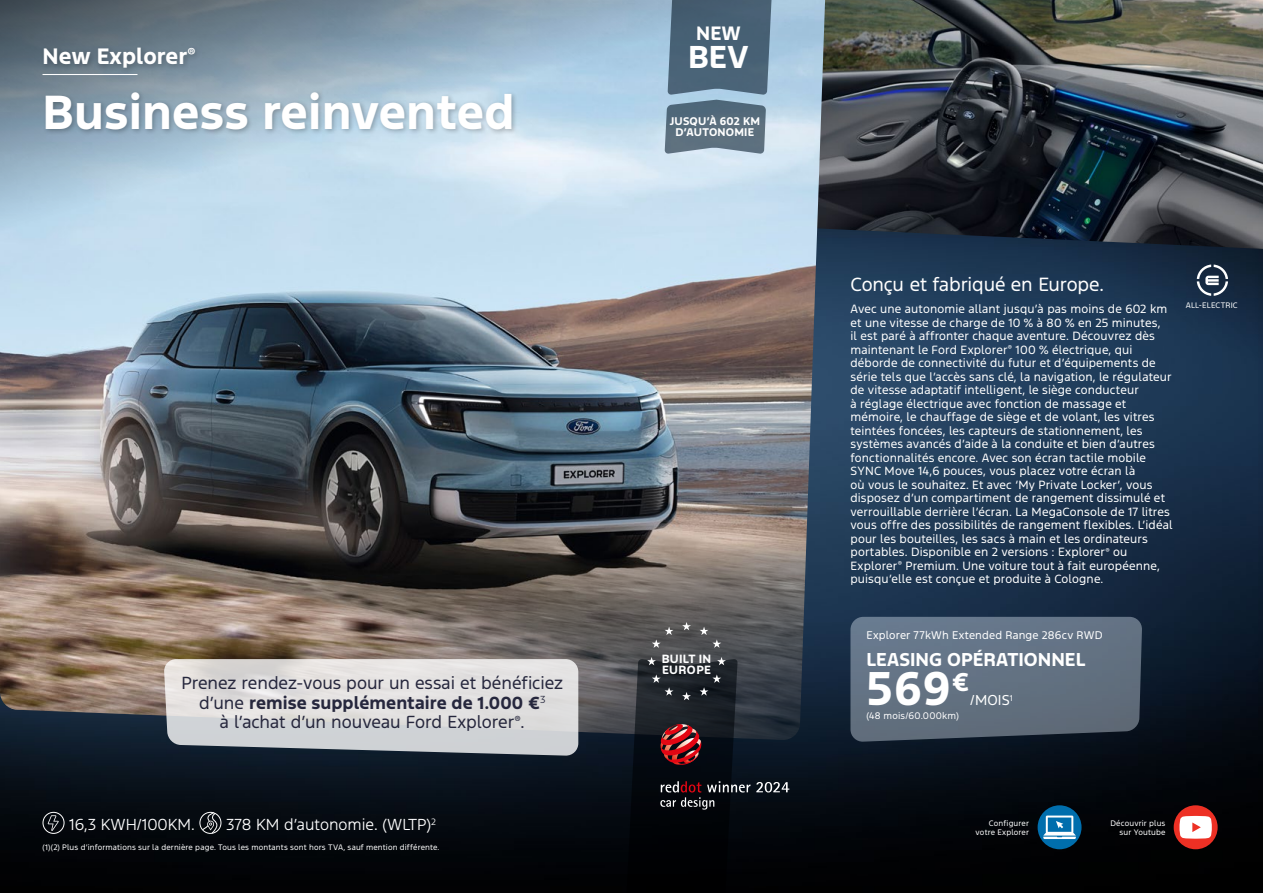
<style>
.page{position:relative;width:1263px;height:893px;background:#fff}
.page>*{position:absolute;margin:0;border:0;box-sizing:border-box;transform-origin:0 0}
.t1{font:700 45px "Ford F1";letter-spacing:.005em;color:#fff}
.t2{font:700 44.55px "Ford F1";color:#fff}
.t3{font:700 29.85px "Ford F1";color:#fff}
.t4{font:700 21px "Ford F1";letter-spacing:.005em;color:#fff}
.t5{font:700 18.3px "Ford F1";color:#fff}
.t6{font:18px "Ford F1";letter-spacing:-.01em;color:#fff}
.t7{font:700 17.55px "Ford F1";color:#fff}
.t8{font:16.5px/19.5px "Ford F1";color:#26273d;text-align:center}
.t9{font:300 15px "Ford F1";color:#fff}
.t10{font:13.5px "Ford F1";color:#fff}
.t11{font:11.25px/13.5px "Ford F1";letter-spacing:.01em;color:#fff}
.t12{font:700 11.25px/10.4px "Ford F1";letter-spacing:.025em;color:#fff}
.t13{font:10.5px "Ford F1";letter-spacing:.02em;color:#fff}
.t14{font:700 10.5px/11.2px "Ford F1";letter-spacing:.02em;color:#fff;text-align:center}
.t15{font:9px "Ford F1";letter-spacing:.025em;color:#fff}
.t16{font:7.5px/9px "Ford F1";letter-spacing:.02em;color:#fff;text-align:right}
.s1{font-weight:700}
</style>
<div class="page">
<img style="left:0;top:249px;width:1263px;height:644px">
<img style="left:825px;top:0;width:438px;height:249px">
<img style="left:0;top:0;width:825px;height:740px">
<div style="left:43px;top:89px;width:475px;height:47px;background:#000;opacity:.25"></div>
<div style="left:40px;top:44px;width:162px;height:31px;background:#000;opacity:.25"></div>
<hr style="left:43px;top:74px;width:94px;height:1px;background:#fff">
<svg style="left:850px;top:617px;width:292px;height:125px;background:#5d6c7d"></svg>
<svg style="left:1197px;top:265px;width:31px;height:31px"></svg>
<svg style="left:665px;top:0;width:108px;height:154px;background:#5e778a"></svg>
<svg style="left:756px;top:782px;width:33px;height:10px"></svg>
<svg style="left:626px;top:622px;width:124px;height:271px;background:#232025"></svg>
<svg style="left:48px;top:815px;width:11px;height:16px"></svg>
<div style="left:43px;top:812px;width:22px;height:22px;border:1px solid #fff;border-radius:50%"></div>
<svg style="left:202px;top:812px;width:20px;height:22px"></svg>
<div style="left:199px;top:812px;width:22px;height:22px;border:1px solid #fff;border-radius:50%"></div>
<div style="left:1174px;top:805px;width:43px;height:44px;background:#ed3024;border-radius:50%"></div>
<svg style="left:1179px;top:816px;width:33px;height:23px"></svg>
<div style="left:1037px;top:805px;width:44px;height:44px;background:#006ead;border-radius:50%"></div>
<svg style="left:1043px;top:815px;width:33px;height:24px"></svg>
<svg style="left:164px;top:659px;width:414px;height:97px;background:#cfcfd0"></svg>
<h3 class="t4" style="left:43px;top:41px;width:155px">New Explorer<sup>®</sup></h3>
<h1 class="t1" style="left:43px;top:79px;width:474px">Business reinvented</h1>
<h3 class="t5" style="left:696px;top:20px;width:46px">NEW</h3>
<h3 class="t3" style="left:688px;top:35px;width:62px">BEV</h3>
<p class="t14" style="left:670px;top:116px;width:92px">JUSQU’À 602 KM<br>D’AUTONOMIE</p>
<h3 class="t8" style="left:181px;top:674px;width:383px">Prenez rendez-vous pour un essai et bénéficiez d’une <span class="s1">remise supplémentaire de 1.000 €</span><sup>3<br></sup>à l’achat d’un nouveau Ford Explorer<sup>®</sup>.</h3>
<p class="t12" style="left:662px;top:654px;width:51px">BUILT IN<br>EUROPE</p>
<h3 class="t6" style="left:850px;top:272px;width:255px">Conçu et fabriqué en Europe.</h3>
<p class="t11" style="left:850px;top:303px;width:324px">Avec une autonomie allant jusqu’à pas moins de 602 km et une vitesse de charge de 10 % à 80 % en 25 minutes,<br>il est paré à affronter chaque aventure. Découvrez dès maintenant le Ford Explorer<sup>®</sup> 100 % électrique, qui déborde de connectivité du futur et d’équipements de série tels que l’accès sans clé, la navigation, le régulateur de vitesse adaptatif intelligent, le siège conducteur<br>à réglage électrique avec fonction de massage et mémoire, le chauffage de siège et de volant, les vitres teintées foncées, les capteurs de stationnement, les systèmes avancés d’aide à la conduite et bien d’autres fonctionnalités encore. Avec son écran tactile mobile SYNC Move 14,6 pouces, vous placez votre écran là<br>où vous le souhaitez. Et avec ‘My Private Locker’, vous disposez d’un compartiment de rangement dissimulé et verrouillable derrière l’écran. La MegaConsole de 17 litres vous offre des possibilités de rangement flexibles. L’idéal pour les bouteilles, les sacs à main et les ordinateurs portables. Disponible en 2 versions : Explorer<sup>®</sup> ou Explorer<sup>®</sup> Premium. Une voiture tout à fait européenne, puisqu’elle est conçue et produite à Cologne.</p>
<p class="t16" style="left:1186px;top:301px;width:53px">ALL-ELECTRIC</p>
<p class="t13" style="left:866px;top:629px;width:238px">Explorer 77kWh Extended Range 286cv RWD</p>
<h3 class="t7" style="left:866px;top:647px;width:220px">LEASING OPÉRATIONNEL</h3>
<h2 class="t2" style="left:866px;top:656px;width:104px">569<sup>€</sup></h2>
<p class="t10" style="left:970px;top:691px;width:44px">/MOIS<sup>1</sup></p>
<p class="t15" style="left:866px;top:709px;width:94px">(48 mois/60.000km)</p>
<h3 class="t9" style="left:69px;top:814px;width:127px">16,3 KWH/100KM.</h3>
<h3 class="t9" style="left:226px;top:814px;width:211px">378 KM d’autonomie. (WLTP)<sup>2</sup></h3>
<p class="t16" style="left:1110px;top:820px;width:56px">Découvrir plus sur Youtube</p>
<p class="t16" style="left:976px;top:819px;width:55px">Configurer votre Explorer</p>
<p class="t16" style="left:43px;top:843px;width:398px">(1)(2) Plus d’informations sur la dernière page. Tous les montants sont hors TVA, sauf mention différente.</p>
</div>
